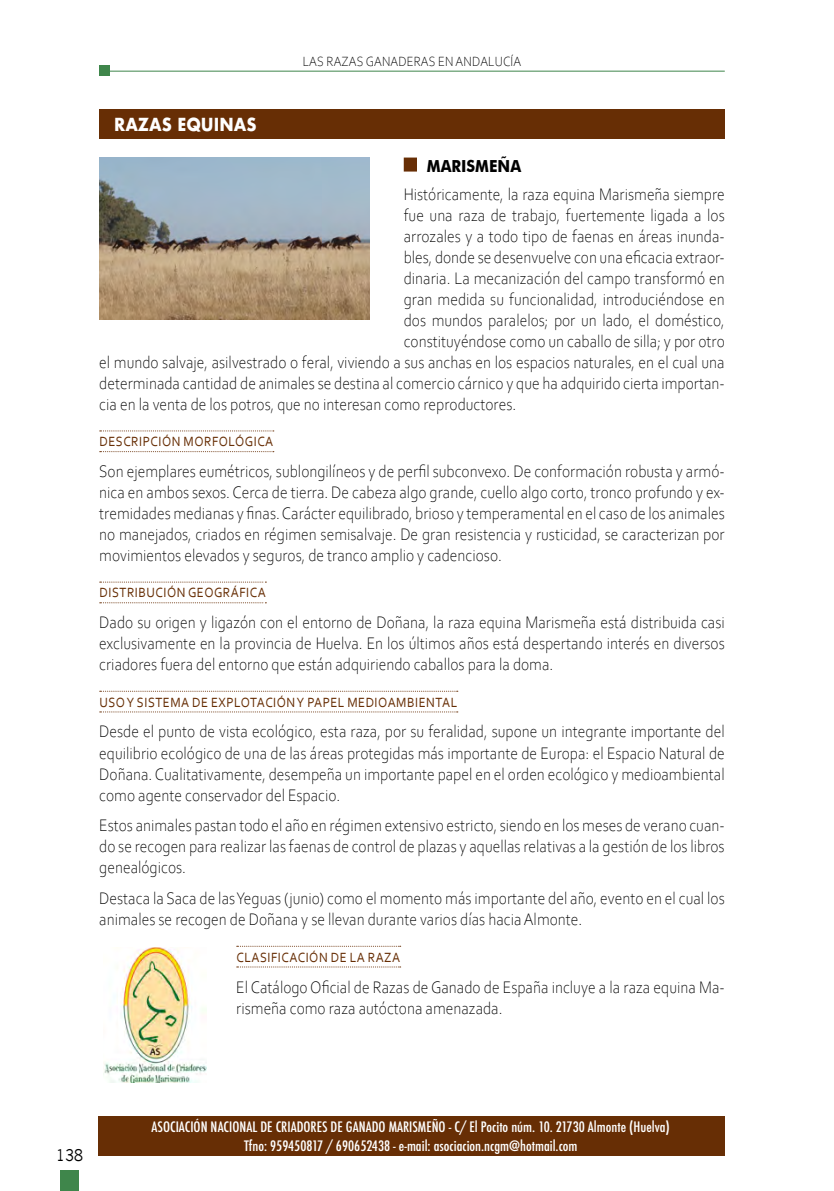
<style>
.page{position:relative;width:834px;height:1191px;background:#fff}
.page>*{position:absolute;margin:0;border:0;box-sizing:border-box;transform-origin:0 0}
.t1{font:300 17.5px/21px "Corbel";color:#000;text-align:justify;scale:.9 1}
.t2{font:700 17.5px "Futura";color:#fff;scale:.9 1}
.t3{font:700 16.62px "Futura BT";color:#000;scale:.9 1}
.t4{font:15.75px "News Gothic";color:#000;scale:.9 1}
.t5{font:500 condensed 14px/18.9px "Futura";color:#fff;text-align:center;scale:1.05 1}
.t6{font:14px "Corbel";letter-spacing:.04em;color:#672e05;scale:.9 1}
.t7{font:300 14px "Corbel";letter-spacing:.01em;color:#000;scale:.9 1}
</style>
<div class="page">
<div style="left:60px;top:1169px;width:19px;height:22px;background:#3f864b"></div>
<hr style="left:99px;top:71px;width:625px;height:1px;background:#3f864b">
<div style="left:99px;top:66px;width:11px;height:10px;background:#3f864b"></div>
<div style="left:403px;top:158px;width:14px;height:14px;background:#672e05"></div>
<svg style="left:100px;top:430px;width:174px;height:1px"></svg>
<svg style="left:100px;top:451px;width:174px;height:1px"></svg>
<svg style="left:100px;top:581px;width:166px;height:1px"></svg>
<svg style="left:100px;top:602px;width:166px;height:1px"></svg>
<svg style="left:100px;top:691px;width:358px;height:1px"></svg>
<svg style="left:100px;top:711px;width:358px;height:1px"></svg>
<svg style="left:237px;top:945px;width:163px;height:1px"></svg>
<svg style="left:237px;top:966px;width:163px;height:1px"></svg>
<div style="left:99px;top:109px;width:625px;height:30px;background:#672e05"></div>
<div style="left:98px;top:1116px;width:626px;height:40px;background:#672e05"></div>
<img style="left:104px;top:947px;width:103px;height:135px">
<img style="left:99px;top:158px;width:270px;height:161px">
<p class="t2" style="left:114px;top:112px;width:160px">RAZAS EQUINAS</p>
<p class="t7" style="left:303px;top:53px;width:244px">LAS RAZAS GANADERAS EN ANDALUCÍA</p>
<p class="t3" style="left:427px;top:155px;width:106px">MARISMEÑA</p>
<p class="t1" style="left:403px;top:183px;width:358px">Históricamente, la raza equina Marismeña siempre</p>
<p class="t1" style="left:403px;top:204px;width:358px">fue una raza de trabajo, fuertemente ligada a los</p>
<p class="t1" style="left:403px;top:225px;width:358px">arrozales y a todo tipo de faenas en áreas inunda-</p>
<p class="t1" style="left:403px;top:246px;width:358px">bles, donde se desenvuelve con una eficacia extraor-</p>
<p class="t1" style="left:403px;top:267px;width:358px">dinaria. La mecanización del campo transformó en</p>
<p class="t1" style="left:403px;top:288px;width:358px">gran medida su funcionalidad, introduciéndose en</p>
<p class="t1" style="left:403px;top:309px;width:358px">dos mundos paralelos; por un lado, el doméstico,</p>
<p class="t1" style="left:403px;top:330px;width:358px">constituyéndose como un caballo de silla; y por otro</p>
<p class="t1" style="left:99px;top:351px;width:696px">el mundo salvaje, asilvestrado o feral, viviendo a sus anchas en los espacios naturales, en el cual una</p>
<p class="t1" style="left:99px;top:372px;width:696px">determinada cantidad de animales se destina al comercio cárnico y que ha adquirido cierta importan-</p>
<p class="t1" style="left:99px;top:393px;width:464px">cia en la venta de los potros, que no interesan como reproductores.</p>
<p class="t6" style="left:99px;top:433px;width:194px">DESCRIPCIÓN MORFOLÓGICA</p>
<p class="t1" style="left:99px;top:460px;width:696px">Son ejemplares eumétricos, sublongilíneos y de perfil subconvexo. De conformación robusta y armó&shy;nica en ambos sexos. Cerca de tierra. De cabeza algo grande, cuello algo corto, tronco profundo y ex&shy;tremidades medianas y finas. Carácter equilibrado, brioso y temperamental en el caso de los animales no manejados, criados en régimen semisalvaje. De gran resistencia y rusticidad, se caracterizan por movimientos elevados y seguros, de tranco amplio y cadencioso.</p>
<p class="t6" style="left:99px;top:584px;width:186px">DISTRIBUCIÓN GEOGRÁFICA</p>
<p class="t1" style="left:99px;top:611px;width:696px">Dado su origen y ligazón con el entorno de Doñana, la raza equina Marismeña está distribuida casi exclusivamente en la provincia de Huelva. En los últimos años está despertando interés en diversos criadores fuera del entorno que están adquiriendo caballos para la doma.</p>
<p class="t6" style="left:99px;top:693px;width:399px">USO Y SISTEMA DE EXPLOTACIÓN Y PAPEL MEDIOAMBIENTAL</p>
<p class="t1" style="left:99px;top:720px;width:696px">Desde el punto de vista ecológico, esta raza, por su feralidad, supone un integrante importante del equilibrio ecológico de una de las áreas protegidas más importante de Europa: el Espacio Natural de Doñana. Cualitativamente, desempeña un importante papel en el orden ecológico y medioambiental como agente conservador del Espacio.</p>
<p class="t1" style="left:99px;top:814px;width:696px">Estos animales pastan todo el año en régimen extensivo estricto, siendo en los meses de verano cuan&shy;do se recogen para realizar las faenas de control de plazas y aquellas relativas a la gestión de los libros genealógicos.</p>
<p class="t1" style="left:99px;top:887px;width:696px">Destaca la Saca de las Yeguas (junio) como el momento más importante del año, evento en el cual los animales se recogen de Doñana y se llevan durante varios días hacia Almonte.</p>
<p class="t6" style="left:236px;top:948px;width:183px">CLASIFICACIÓN DE LA RAZA</p>
<p class="t1" style="left:236px;top:975px;width:544px">El Catálogo Oficial de Razas de Ganado de España incluye a la raza equina Ma&shy;rismeña como raza autóctona amenazada.</p>
<p class="t4" style="left:56px;top:1146px;width:31px">138</p>
<p class="t5" style="left:152px;top:1117px;width:495px">ASOCIACIÓN NACIONAL DE CRIADORES DE GANADO MARISMEÑO - C/ El Pocito núm. 10. 21730 Almonte (Huelva)<br>Tfno: 959450817 / 690652438 - e-mail: asociacion.ncgm@hotmail.com</p>
</div>
